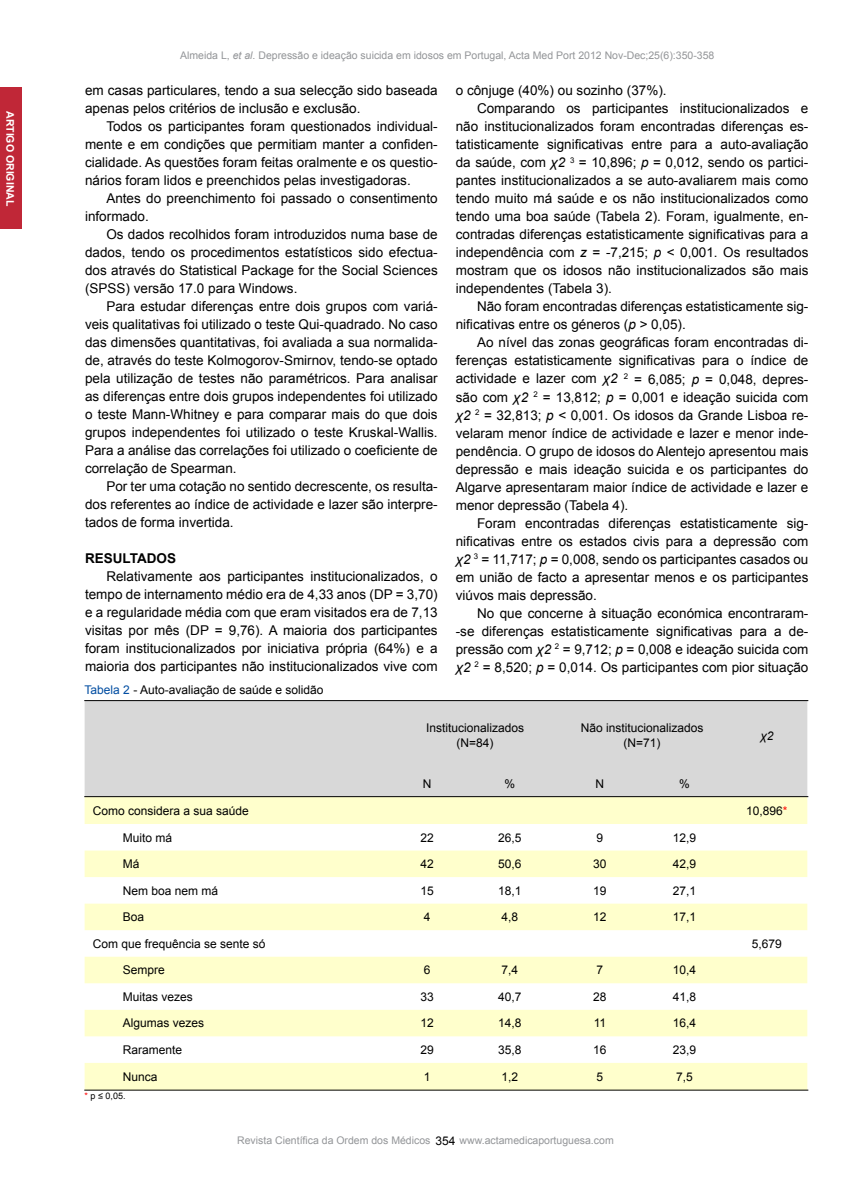
<style>
.page{position:relative;width:851px;height:1191px;background:#fff}
.page>*{position:absolute;margin:0;border:0;box-sizing:border-box;transform-origin:0 0}
.t1{font:13.5px/18px "Arial";color:#000;text-align:justify}
.t2{font:700 13.5px "Arial";color:#000}
.t3{font:12px/15px "Arial";color:#000;text-align:center}
.t4{font:italic 12px "Arial";color:#000}
.t5{font:10.5px "Arial";color:#939598}
.t6{font:700 10.5px "Arial";color:#fff}
.t7{font:9px "Arial";color:#000}
.s1{font-style:italic}
.s2{color:#034ea2}
.s3{color:#f00}
</style>
<div class="page">
<div style="left:85px;top:701px;width:722px;height:95px;background:#d8d8d8"></div>
<svg style="left:85px;top:797px;width:722px;height:292px;fill:#ffc"></svg>
<hr style="left:84px;top:700px;width:724px;height:1px;background:#000">
<hr style="left:84px;top:796px;width:724px;height:1px;background:#000">
<hr style="left:84px;top:1089px;width:724px;height:1px;background:#000">
<div style="left:0;top:88px;width:22px;height:141px;background:#c02737"></div>
<p class="t6" style="left:17px;top:111px;width:97px;rotate:90deg">ARTIGO ORIGINAL</p>
<p class="t5" style="left:180px;top:48px;width:536px">Almeida L, <span class="s1">et al</span>. Depressão e ideação suicida em idosos em Portugal, Acta Med Port 2012 Nov-Dec;25(6):350-358</p>
<p class="t1" style="left:85px;top:81px;width:354px">em casas particulares, tendo a sua selecção sido baseada apenas pelos critérios de inclusão e exclusão.</p>
<p class="t1" style="left:85px;top:117px;width:354px;text-indent:21px">Todos os participantes foram questionados individual&shy;mente e em condições que permitiam manter a confiden&shy;cialidade. As questões foram feitas oralmente e os questio&shy;nários foram lidos e preenchidos pelas investigadoras.</p>
<p class="t1" style="left:85px;top:189px;width:354px;text-indent:21px">Antes do preenchimento foi passado o consentimento informado.</p>
<p class="t1" style="left:85px;top:225px;width:354px;text-indent:21px">Os dados recolhidos foram introduzidos numa base de dados, tendo os procedimentos estatísticos sido efectua&shy;dos através do Statistical Package for the Social Sciences (SPSS) versão 17.0 para Windows.</p>
<p class="t1" style="left:85px;top:297px;width:354px;text-indent:21px">Para estudar diferenças entre dois grupos com variá&shy;veis qualitativas foi utilizado o teste Qui-quadrado. No caso das dimensões quantitativas, foi avaliada a sua normalida&shy;de, através do teste Kolmogorov-Smirnov, tendo-se optado pela utilização de testes não paramétricos. Para analisar as diferenças entre dois grupos independentes foi utilizado o teste Mann-Whitney e para comparar mais do que dois grupos independentes foi utilizado o teste Kruskal-Wallis.<br>Para a análise das correlações foi utilizado o coeficiente de correlação de Spearman.</p>
<p class="t1" style="left:85px;top:477px;width:354px;text-indent:21px">Por ter uma cotação no sentido decrescente, os resulta&shy;dos referentes ao índice de actividade e lazer são interpre&shy;tados de forma invertida.</p>
<p class="t2" style="left:85px;top:549px;width:93px">RESULTADOS</p>
<p class="t1" style="left:85px;top:567px;width:354px;text-indent:21px">Relativamente aos participantes institucionalizados, o tempo de internamento médio era de 4,33 anos (DP = 3,70) e a regularidade média com que eram visitados era de 7,13 visitas por mês (DP = 9,76). A maioria dos participantes foram institucionalizados por iniciativa própria (64%) e a maioria dos participantes não institucionalizados vive com</p>
<p class="t3" style="left:85px;top:683px;width:240px"><span class="s2">Tabela 2</span> - Auto-avaliação de saúde e solidão</p>
<p class="t1" style="left:456px;top:82px;width:212px">o cônjuge (40%) ou sozinho (37%).</p>
<p class="t1" style="left:477px;top:100px;width:333px">Comparando os participantes institucionalizados e</p>
<p class="t1" style="left:456px;top:118px;width:354px">não institucionalizados foram encontradas diferenças es-</p>
<p class="t1" style="left:456px;top:136px;width:354px">tatisticamente significativas entre para a auto-avaliação</p>
<p class="t1" style="left:456px;top:154px;width:354px">da saúde, com <span class="s1">χ2</span> <sup>3</sup> = 10,896; <span class="s1">p</span> = 0,012, sendo os partici-</p>
<p class="t1" style="left:456px;top:172px;width:354px">pantes institucionalizados a se auto-avaliarem mais como</p>
<p class="t1" style="left:456px;top:190px;width:354px">tendo muito má saúde e os não institucionalizados como</p>
<p class="t1" style="left:456px;top:208px;width:354px">tendo uma boa saúde (Tabela 2). Foram, igualmente, en-</p>
<p class="t1" style="left:456px;top:226px;width:354px">contradas diferenças estatisticamente significativas para a</p>
<p class="t1" style="left:456px;top:244px;width:354px">independência com <span class="s1">z</span> = -7,215; <span class="s1">p</span> &lt; 0,001. Os resultados</p>
<p class="t1" style="left:456px;top:262px;width:354px">mostram que os idosos não institucionalizados são mais</p>
<p class="t1" style="left:456px;top:280px;width:158px">independentes (Tabela 3).</p>
<p class="t1" style="left:477px;top:298px;width:333px">Não foram encontradas diferenças estatisticamente sig-</p>
<p class="t1" style="left:456px;top:316px;width:231px">nificativas entre os géneros (<span class="s1">p</span> &gt; 0,05).</p>
<p class="t1" style="left:477px;top:334px;width:333px">Ao nível das zonas geográficas foram encontradas di-</p>
<p class="t1" style="left:456px;top:352px;width:354px">ferenças estatisticamente significativas para o índice de</p>
<p class="t1" style="left:456px;top:370px;width:354px">actividade e lazer com <span class="s1">χ2</span> <sup>2</sup> = 6,085; <span class="s1">p</span> = 0,048, depres-</p>
<p class="t1" style="left:456px;top:388px;width:354px">são com <span class="s1">χ2</span> <sup>2</sup> = 13,812; <span class="s1">p</span> = 0,001 e ideação suicida com</p>
<p class="t1" style="left:456px;top:406px;width:354px"><span class="s1">χ2</span> <sup>2</sup> = 32,813; <span class="s1">p</span> &lt; 0,001. Os idosos da Grande Lisboa re-</p>
<p class="t1" style="left:456px;top:424px;width:354px">velaram menor índice de actividade e lazer e menor inde-</p>
<p class="t1" style="left:456px;top:442px;width:354px">pendência. O grupo de idosos do Alentejo apresentou mais</p>
<p class="t1" style="left:456px;top:460px;width:354px">depressão e mais ideação suicida e os participantes do</p>
<p class="t1" style="left:456px;top:478px;width:354px">Algarve apresentaram maior índice de actividade e lazer e</p>
<p class="t1" style="left:456px;top:496px;width:174px">menor depressão (Tabela 4).</p>
<p class="t1" style="left:477px;top:514px;width:333px">Foram encontradas diferenças estatisticamente sig-</p>
<p class="t1" style="left:456px;top:532px;width:354px">nificativas entre os estados civis para a depressão com</p>
<p class="t1" style="left:456px;top:550px;width:354px"><span class="s1">χ2</span> <sup>3</sup> = 11,717; <span class="s1">p</span> = 0,008, sendo os participantes casados ou</p>
<p class="t1" style="left:456px;top:568px;width:354px">em união de facto a apresentar menos e os participantes</p>
<p class="t1" style="left:456px;top:586px;width:143px">viúvos mais depressão.</p>
<p class="t1" style="left:477px;top:604px;width:333px">No que concerne à situação económica encontraram-</p>
<p class="t1" style="left:456px;top:622px;width:354px">-se diferenças estatisticamente significativas para a de-</p>
<p class="t1" style="left:456px;top:640px;width:354px">pressão com <span class="s1">χ2</span> <sup>2</sup> = 9,712; <span class="s1">p</span> = 0,008 e ideação suicida com</p>
<p class="t1" style="left:456px;top:658px;width:354px"><span class="s1">χ2</span> <sup>2</sup> = 8,520; <span class="s1">p</span> = 0,014. Os participantes com pior situação</p>
<p class="t3" style="left:426px;top:720px;width:100px">Institucionalizados (N=84)</p>
<p class="t3" style="left:580px;top:720px;width:124px">Não institucionalizados (N=71)</p>
<p class="t4" style="left:760px;top:728px;width:15px">χ2</p>
<p class="t3" style="left:423px;top:776px;width:10px">N</p>
<p class="t3" style="left:504px;top:776px;width:12px">%</p>
<p class="t3" style="left:595px;top:776px;width:10px">N</p>
<p class="t3" style="left:679px;top:776px;width:12px">%</p>
<p class="t3" style="left:93px;top:803px;width:158px">Como considera a sua saúde</p>
<p class="t3" style="left:746px;top:803px;width:43px">10,896<span class="s3">*</span></p>
<p class="t3" style="left:123px;top:830px;width:51px">Muito má</p>
<p class="t3" style="left:420px;top:830px;width:15px">22</p>
<p class="t3" style="left:498px;top:830px;width:25px">26,5</p>
<p class="t3" style="left:596px;top:830px;width:8px">9</p>
<p class="t3" style="left:672px;top:830px;width:25px">12,9</p>
<p class="t3" style="left:123px;top:856px;width:18px">Má</p>
<p class="t3" style="left:420px;top:856px;width:15px">42</p>
<p class="t3" style="left:498px;top:856px;width:25px">50,6</p>
<p class="t3" style="left:593px;top:856px;width:15px">30</p>
<p class="t3" style="left:672px;top:856px;width:25px">42,9</p>
<p class="t3" style="left:123px;top:883px;width:97px">Nem boa nem má</p>
<p class="t3" style="left:420px;top:883px;width:15px">15</p>
<p class="t3" style="left:498px;top:883px;width:25px">18,1</p>
<p class="t3" style="left:593px;top:883px;width:15px">19</p>
<p class="t3" style="left:672px;top:883px;width:25px">27,1</p>
<p class="t3" style="left:123px;top:909px;width:23px">Boa</p>
<p class="t3" style="left:424px;top:909px;width:8px">4</p>
<p class="t3" style="left:501px;top:909px;width:18px">4,8</p>
<p class="t3" style="left:593px;top:909px;width:15px">12</p>
<p class="t3" style="left:672px;top:909px;width:25px">17,1</p>
<p class="t3" style="left:93px;top:936px;width:174px">Com que frequência se sente só</p>
<p class="t3" style="left:752px;top:936px;width:32px">5,679</p>
<p class="t3" style="left:123px;top:962px;width:44px">Sempre</p>
<p class="t3" style="left:424px;top:962px;width:8px">6</p>
<p class="t3" style="left:501px;top:962px;width:18px">7,4</p>
<p class="t3" style="left:596px;top:962px;width:8px">7</p>
<p class="t3" style="left:672px;top:962px;width:25px">10,4</p>
<p class="t3" style="left:123px;top:989px;width:72px">Muitas vezes</p>
<p class="t3" style="left:420px;top:989px;width:15px">33</p>
<p class="t3" style="left:498px;top:989px;width:25px">40,7</p>
<p class="t3" style="left:593px;top:989px;width:15px">28</p>
<p class="t3" style="left:672px;top:989px;width:25px">41,8</p>
<p class="t3" style="left:123px;top:1015px;width:83px">Algumas vezes</p>
<p class="t3" style="left:420px;top:1015px;width:15px">12</p>
<p class="t3" style="left:498px;top:1015px;width:25px">14,8</p>
<p class="t3" style="left:593px;top:1015px;width:14px">11</p>
<p class="t3" style="left:672px;top:1015px;width:25px">16,4</p>
<p class="t3" style="left:123px;top:1042px;width:61px">Raramente</p>
<p class="t3" style="left:420px;top:1042px;width:15px">29</p>
<p class="t3" style="left:498px;top:1042px;width:25px">35,8</p>
<p class="t3" style="left:593px;top:1042px;width:15px">16</p>
<p class="t3" style="left:672px;top:1042px;width:25px">23,9</p>
<p class="t3" style="left:123px;top:1069px;width:36px">Nunca</p>
<p class="t3" style="left:424px;top:1069px;width:8px">1</p>
<p class="t3" style="left:501px;top:1069px;width:18px">1,2</p>
<p class="t3" style="left:596px;top:1069px;width:8px">5</p>
<p class="t3" style="left:676px;top:1069px;width:18px">7,5</p>
<p class="t7" style="left:85px;top:1090px;width:42px"><span class="s3">*</span> p ≤ 0,05.</p>
<p class="t3" style="left:435px;top:1132px;width:22px">354</p>
<p class="t5" style="left:237px;top:1133px;width:195px">Revista Científica da Ordem dos Médicos</p>
<p class="t5" style="left:459px;top:1133px;width:156px">www.actamedicaportuguesa.com</p>
</div>
